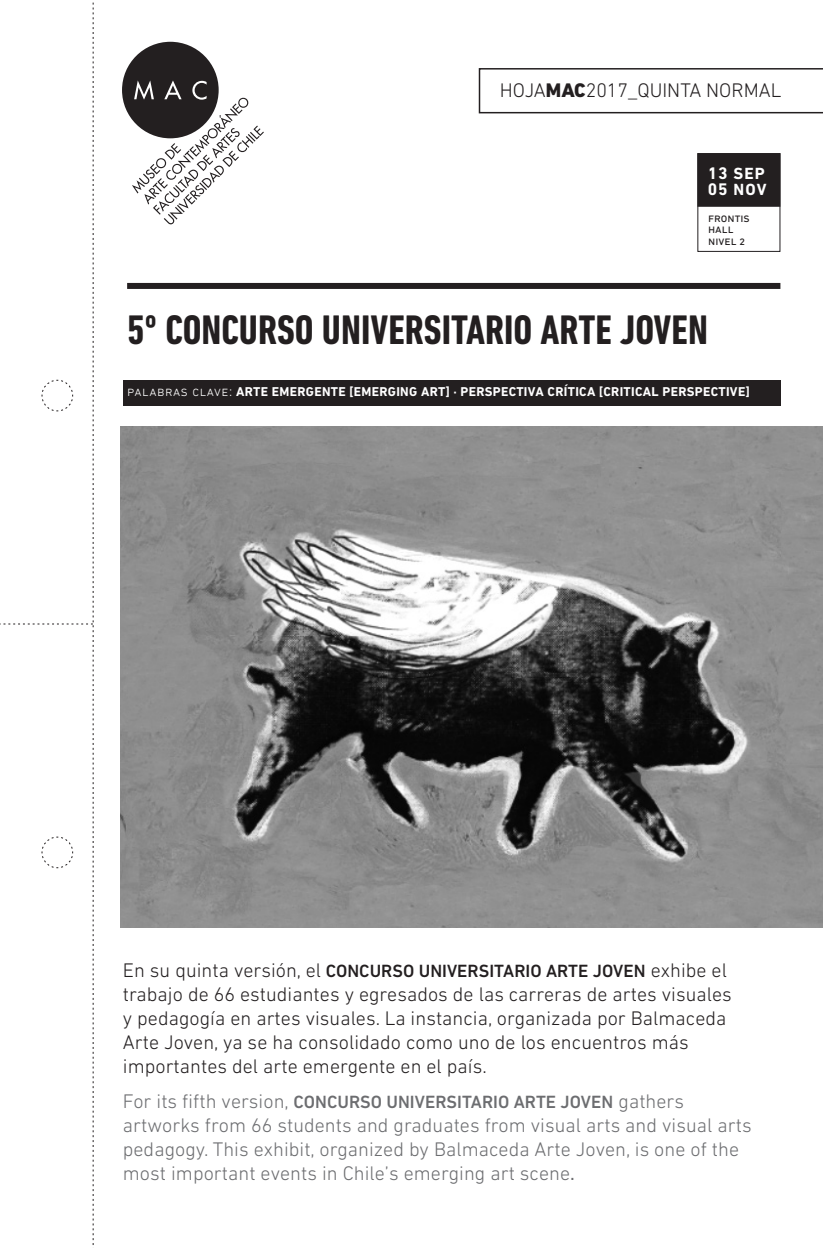
<style>
.page{position:relative;width:823px;height:1248px;background:#fff}
.page>*{position:absolute;margin:0;border:0;box-sizing:border-box;transform-origin:0 0}
.t1{font:700 condensed 42px "DIN Next LT Pro";color:#231f20}
.PARRAFO_INICIAL{font:300 20px/24px "DIN Next LT Pro";color:#231f20}
.PARRAFO_INICIAL-2{font:300 20px/24px "DIN Next LT Pro";color:#6c6d70}
.PARRAFO_INICIAL-3{font:500 18px "DIN Next LT Pro";color:#231f20}
.PARRAFO_INICIAL-4{font:500 18px "DIN Next LT Pro";color:#6c6d70}
.t2{font:700 16.4px "DIN Next LT Pro";letter-spacing:.07em;color:#fff}
.Palabras_Claves_CUER{font:700 13px "DIN Next LT Pro";letter-spacing:.025em;color:#fff}
.t3{font:12.4px "DIN Next LT Pro";color:#231f20}
.s1{font-weight:800}
.s2{font-size:17px}
.s3{font-weight:300;font-size:14px}
.s4{font-weight:300;font-size:20px}
.s5{font-weight:400}
</style>
<div class="page">
<div style="left:122px;top:42px;width:96px;height:96px;background:#231f20;border-radius:50%"></div>
<svg style="left:132px;top:80px;width:132px;height:145px"></svg>
<svg style="left:0;top:2px;width:94px;height:1243px"></svg>
<div style="left:123px;top:379px;width:657px;height:26px;background:#231f20"></div>
<div style="left:127px;top:283px;width:653px;height:6px;background:#231f20"></div>
<svg style="left:478px;top:68px;width:344px;height:45px"></svg>
<img style="left:121px;top:426px;width:701px;height:501px">
<div style="left:698px;top:154px;width:81px;height:52px;background:#231f20"></div>
<div style="left:697px;top:153px;width:83px;height:54px;border:2px solid #231f20"></div>
<div style="left:697px;top:153px;width:83px;height:99px;border:1px solid #231f20"></div>
<p class="PARRAFO_INICIAL" style="left:499px;top:78px;width:283px">HOJA<span class="s1">MAC</span>2017_QUINTA NORMAL</p>
<p class="t2" style="left:707px;top:163px;width:58px"><span class="s2">13</span> SEP</p>
<p class="t2" style="left:707px;top:180px;width:60px"><span class="s2">05</span> NOV</p>
<p class="t3" style="left:707px;top:210px;width:43px">frontis</p>
<p class="t3" style="left:707px;top:222px;width:27px">hall</p>
<p class="t3" style="left:707px;top:233px;width:39px">nivel 2</p>
<p class="t1" style="left:127px;top:306px;width:582px">5º CONCURSO UNIVERSITARIO ARTE JOVEN</p>
<p class="Palabras_Claves_CUER" style="left:127px;top:384px;width:623px"><span class="s3">palabras clave:</span> ARTE EMERGENTE [EMERGING ART] · PERSPECTIVA CRÍTICA [CRITICAL PERSPECTIVE]</p>
<p class="PARRAFO_INICIAL-3" style="left:123px;top:960px;width:605px"><span class="s4">En su quinta versión, el</span> CONCURSO UNIVERSITARIO ARTE JOVEN <span class="s4">exhibe el</span></p>
<p class="PARRAFO_INICIAL" style="left:123px;top:981px;width:610px">trabajo de 66 estudiantes y egresados de las carreras de artes visuales y pedagogía en artes visuales. La instancia, organizada por Balmaceda Arte Joven, ya se ha consolidado como uno de los encuentros más importantes del arte emergente en el país.</p>
<p class="PARRAFO_INICIAL-4" style="left:123px;top:1091px;width:562px"><span class="s4">For its fifth version,</span> CONCURSO UNIVERSITARIO ARTE JOVEN <span class="s4">gathers</span></p>
<p class="PARRAFO_INICIAL-2" style="left:123px;top:1113px;width:630px">artworks from 66 students and graduates from visual arts and visual arts pedagogy. This exhibit, organized by Balmaceda Arte Joven, is one of the most important events in Chile’s emerging art scene<span class="s5">.</span></p>
</div>
